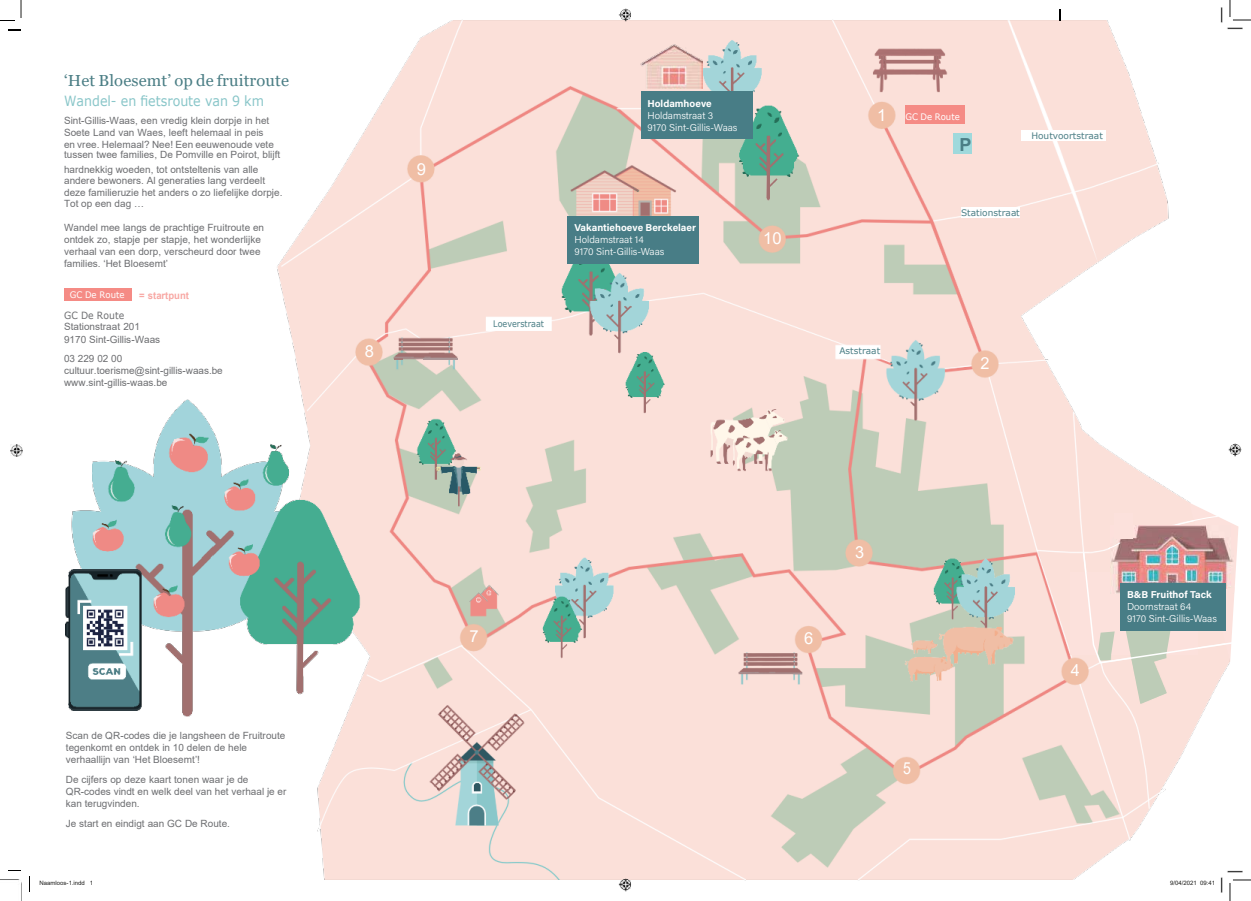
<style>
.page{position:relative;width:1251px;height:901px;background:#fff}
.page>*{position:absolute;margin:0;border:0;box-sizing:border-box;transform-origin:0 0}
.t1{font:700 18px "Arial";color:#4b7e85}
.t2{font:16.6px "Arial";color:#fff}
.t3{font:16.6px "Arial";color:#fff;scale:.85 1}
.t4{font:16px "Georgia";letter-spacing:.005em;color:#4b7e85}
.t5{font:14px "Verdana";color:#89c6c9;scale:.9 1}
.t6{font:10px/12px "Arial";color:#6d6e71}
.t7{font:300 10px/12px "Acumin Pro";color:#fff}
.t8{font:700 10px "Acumin Pro";color:#fff}
.t9{font:700 10px "Arial";color:#f8a8a4;scale:.95 1}
.t10{font:10px "Verdana";letter-spacing:.015em;color:#6d6e71;scale:.93 1}
.t11{font:9px "Verdana";color:#4b7e85}
.t12{font:9px "Verdana";color:#fff;scale:.89 1}
.t13{font:9px "Verdana";color:#fff;scale:.95 1}
.t14{font:9px "Verdana";color:#4b7e85;scale:.89 1}
.t15{font:6px "Arial";letter-spacing:.005em;color:#1d1d1b}
.s1{font-family:"Arial";font-size:16.6px}
</style>
<div class="page">
<svg style="left:21px;top:0;width:1px;height:18px"></svg>
<img style="left:66px;top:0;width:1183px;height:901px">
<div style="left:905px;top:105px;width:60px;height:19px;background:#f58b85"></div>
<div style="left:952px;top:134px;width:19px;height:20px;background:#9fd9dc"></div>
<div style="left:960px;top:207px;width:59px;height:11px;background:#fff"></div>
<div style="left:1021px;top:130px;width:85px;height:11px;background:#fff"></div>
<div style="left:64px;top:289px;width:68px;height:12px;background:#f58b85"></div>
<hr style="left:423px;top:359px;width:34px;height:1px;background:#ab9798">
<svg style="left:1059px;top:9px;width:1px;height:12px"></svg>
<svg style="left:8px;top:30px;width:13px;height:1px"></svg>
<svg style="left:10px;top:444px;width:12px;height:12px"></svg>
<svg style="left:29px;top:876px;width:1px;height:15px"></svg>
<div style="left:567px;top:216px;width:121px;height:15px;background:#4c7e85"></div>
<img style="left:640px;top:43px;width:62px;height:46px">
<div style="left:1070px;top:572px;width:127px;height:83px;background:#fce1dc"></div>
<svg style="left:1081px;top:502px;width:157px;height:202px"></svg>
<div style="left:641px;top:92px;width:112px;height:47px;background:#487d86"></div>
<div style="left:567px;top:217px;width:132px;height:47px;background:#487d86"></div>
<div style="left:1119px;top:583px;width:106px;height:47px;background:#487d86"></div>
<h3 class="t4" style="left:64px;top:70px;width:226px">‘Het Bloesemt’ op de fruitroute</h3>
<h3 class="t5" style="left:64px;top:91px;width:223px">Wandel- en fietsroute van 9 km</h3>
<p class="t6" style="left:64px;top:114px;width:211px">Sint-Gillis-Waas, een vredig klein dorpje in het<br>Soete Land van Waes, leeft helemaal in peis en vree. Helemaal? Nee! Een eeuwenoude vete</p>
<p class="t6" style="left:64px;top:147px;width:218px;line-height:14.6px">tussen twee families, De Pomville en Poirot, blijft hardnekkig woeden, tot ontsteltenis van alle</p>
<p class="t6" style="left:64px;top:174px;width:220px">andere bewoners. Al generaties lang verdeelt deze familieruzie het anders o zo liefelijke dorpje.<br>Tot op een dag …</p>
<p class="t6" style="left:64px;top:222px;width:201px">Wandel mee langs de prachtige Fruitroute en ontdek zo, stapje per stapje, het wonderlijke verhaal van een dorp, verscheurd door twee families. ‘Het Bloesemt’</p>
<p class="t13" style="left:70px;top:288px;width:59px">GC De Route</p>
<p class="t9" style="left:139px;top:288px;width:54px">= startpunt</p>
<p class="t10" style="left:64px;top:308px;width:66px">GC De Route</p>
<p class="t6" style="left:64px;top:321px;width:98px">Stationstraat 201<br>9170 Sint-Gillis-Waas</p>
<p class="t6" style="left:64px;top:353px;width:160px">03 229 02 00 cultuur.toerisme@sint-gillis-waas.be www.sint-gillis-waas.be</p>
<p class="t6" style="left:66px;top:729px;width:221px">Scan de QR-codes die je langsheen de Fruitroute tegenkomt en ontdek in 10 delen de hele verhaallijn van ‘Het Bloesemt’!</p>
<p class="t6" style="left:66px;top:773px;width:222px">De cijfers op deze kaart tonen waar je de<br>QR-codes vindt en welk deel van het verhaal je er kan terugvinden.</p>
<p class="t6" style="left:66px;top:817px;width:166px">Je start en eindigt aan GC De Route.</p>
<h2 class="t2" style="left:417px;top:157px;width:11px">9</h2>
<h2 class="t2" style="left:365px;top:340px;width:11px">8</h2>
<p class="t12" style="left:648px;top:93px;width:64px">Holdamhoeve</p>
<p class="t8" style="left:647px;top:96px;width:66px">Holdamhoeve</p>
<p class="t7" style="left:647px;top:109px;width:91px">Holdamstraat 3<br>9170 Sint-Gillis-Waas</p>
<p class="t14" style="left:493px;top:318px;width:59px">Loeverstraat</p>
<p class="t12" style="left:574px;top:217px;width:121px">Vakantiehoeve Berckelaer</p>
<p class="t8" style="left:574px;top:220px;width:123px">Vakantiehoeve Berckelaer</p>
<p class="t7" style="left:574px;top:233px;width:91px">Holdamstraat 14<br>9170 Sint-Gillis-Waas</p>
<h2 class="t2" style="left:763px;top:227px;width:20px">10</h2>
<p class="t13" style="left:877px;top:111px;width:88px"><span class="s1">1</span> GC De Route</p>
<h1 class="t1" style="left:959px;top:131px;width:14px">P</h1>
<p class="t11" style="left:1031px;top:130px;width:73px">Houtvoortstraat</p>
<p class="t11" style="left:960px;top:206px;width:60px">Stationstraat</p>
<p class="t11" style="left:839px;top:344px;width:42px">Aststraat</p>
<h2 class="t2" style="left:980px;top:352px;width:11px">2</h2>
<h2 class="t2" style="left:469px;top:625px;width:11px">7</h2>
<h2 class="t2" style="left:804px;top:626px;width:11px">6</h2>
<h2 class="t2" style="left:854px;top:540px;width:11px">3</h2>
<h2 class="t3" style="left:902px;top:757px;width:11px">5</h2>
<h2 class="t2" style="left:1070px;top:658px;width:11px">4</h2>
<p class="t8" style="left:1126px;top:587px;width:86px">B&amp;B Fruithof Tack</p>
<p class="t7" style="left:1126px;top:600px;width:91px">Doornstraat 64<br>9170 Sint-Gillis-Waas</p>
<p class="t15" style="left:39px;top:879px;width:55px">Naamloos-1.indd 1</p>
<p class="t15" style="left:1169px;top:879px;width:47px">9/04/2021 09:41</p>
</div>
